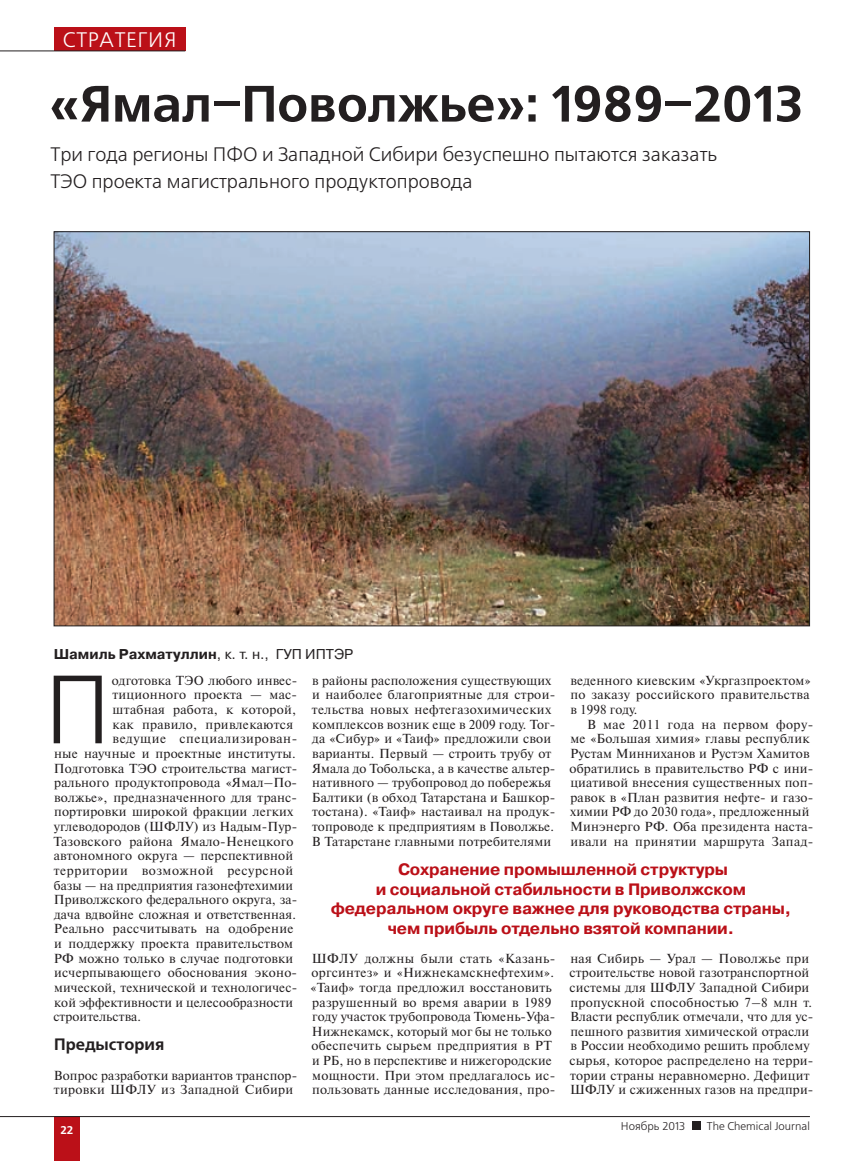
<style>
.page{position:relative;width:864px;height:1161px;background:#fff}
.page>*{position:absolute;margin:0;border:0;box-sizing:border-box;transform-origin:0 0}
.t1{font:96.6px "Free Set C";color:#231f20}
.t2{font:700 51px "Free Set C";color:#231f20}
.t3{font:21px "Free Set C";letter-spacing:.03em;color:#fff}
.t4{font:19.5px/27px "Free Set C";color:#231f20}
.t5{font:700 16.5px/19.5px "Pragmatica C";letter-spacing:-.01em;color:#bb1018;text-align:center}
.t6{font:700 16.5px "Free Set C";color:#231f20}
.t7{font:700 14.25px "Pragmatica C";color:#231f20}
.t8{font:13.05px/14.7px "Newton C";letter-spacing:.015em;color:#231f20}
.t9{font:13.05px "Newton C";letter-spacing:.04em;color:#231f20}
.t10{font:11.25px "Free Set C";color:#231f20}
.t11{font:700 11.25px "Free Set C";color:#fff}
.s1{font-weight:400}
</style>
<div class="page">
<img style="left:56px;top:233px;width:751px;height:391px">
<div style="left:54px;top:1116px;width:26px;height:45px;background:#bb1018"></div>
<hr style="left:0;top:1116px;width:54px;height:1px;background:#231f20">
<hr style="left:54px;top:1116px;width:755px;height:1px;background:#231f20">
<div style="left:691px;top:1121px;width:9px;height:9px;background:#231f20"></div>
<div style="left:54px;top:27px;width:131px;height:24px;background:#bb1018"></div>
<hr style="left:0;top:51px;width:54px;height:1px;background:#231f20">
<hr style="left:54px;top:51px;width:131px;height:1px;background:#231f20">
<h3 class="t3" style="left:63px;top:31px;width:115px">СТРАТЕГИЯ</h3>
<h2 class="t2" style="left:49px;top:83px;width:755px">«Ямал–Поволжье»: 1989–2013</h2>
<h3 class="t4" style="left:50px;top:143px;width:669px">Три года регионы ПФО и Западной Сибири безуспешно пытаются заказать<br>ТЭО проекта магистрального продуктопровода</h3>
<p class="t7" style="left:54px;top:648px;width:301px">Шамиль Рахматуллин<span class="s1">, к. т. н., ГУП ИПТЭР</span></p>
<h1 class="t1" style="left:44px;top:671px;width:69px">П</h1>
<p class="t8" style="left:112px;top:674px;width:187px">одготовка ТЭО любого инвес-</p>
<p class="t8" style="left:112px;top:689px;width:186px">тиционного проекта — мас-</p>
<p class="t8" style="left:113px;top:703px;width:185px">штабная работа, к которой,</p>
<p class="t8" style="left:113px;top:718px;width:182px">как правило, привлекаются</p>
<p class="t9" style="left:113px;top:734px;width:186px">ведущие специализирован-</p>
<p class="t8" style="left:54px;top:747px;width:243px">ные научные и проектные институты.</p>
<p class="t8" style="left:54px;top:762px;width:245px">Подготовка ТЭО строительства магист-</p>
<p class="t8" style="left:54px;top:776px;width:244px">рального продуктопровода «Ямал–По-</p>
<p class="t8" style="left:54px;top:791px;width:244px">волжье», предназначенного для транс-</p>
<p class="t8" style="left:54px;top:806px;width:240px">портировки широкой фракции легких</p>
<p class="t8" style="left:54px;top:820px;width:245px">углеводородов (ШФЛУ) из Надым-Пур-</p>
<p class="t8" style="left:53px;top:835px;width:241px">Тазовского района Ямало-Ненецкого</p>
<p class="t8" style="left:54px;top:849px;width:241px">автономного округа — перспективной</p>
<p class="t9" style="left:54px;top:866px;width:241px">территории возможной ресурсной</p>
<p class="t8" style="left:54px;top:879px;width:241px">базы — на предприятия газонефтехимии</p>
<p class="t8" style="left:54px;top:893px;width:245px">Приволжского федерального округа, за-</p>
<p class="t8" style="left:54px;top:908px;width:243px">дача вдвойне сложная и ответственная.</p>
<p class="t8" style="left:54px;top:923px;width:241px">Реально рассчитывать на одобрение</p>
<p class="t8" style="left:54px;top:937px;width:240px">и поддержку проекта правительством</p>
<p class="t8" style="left:54px;top:952px;width:241px">РФ можно только в случае подготовки</p>
<p class="t8" style="left:54px;top:966px;width:244px">исчерпывающего обоснования эконо-</p>
<p class="t8" style="left:54px;top:981px;width:244px">мической, технической и технологичес-</p>
<p class="t8" style="left:54px;top:996px;width:240px">кой эффективности и целесообразности</p>
<p class="t8" style="left:53px;top:1010px;width:89px">строительства.</p>
<p class="t6" style="left:54px;top:1038px;width:112px">Предыстория</p>
<p class="t8" style="left:54px;top:1069px;width:245px">Вопрос разработки вариантов транспор&shy;тировки ШФЛУ из Западной Сибири</p>
<p class="t8" style="left:312px;top:674px;width:245px">в районы расположения существующих и наиболее благоприятные для строи&shy;тельства новых нефтегазохимических комплексов возник еще в 2009 году. Тог&shy;да «Сибур» и «Таиф» предложили свои варианты. Первый — строить трубу от Ямала до Тобольска, а в качестве альтер&shy;нативного — трубопровод до побережья Балтики (в обход Татарстана и Башкор&shy;тостана). «Таиф» настаивал на продук&shy;топроводе к предприятиям в Поволжье.<br>В Татар стане главными потребителями</p>
<p class="t8" style="left:570px;top:674px;width:242px;text-align:justify">веденного киевским «Укргазпроектом» по заказу российского правительства в 1998 году.</p>
<p class="t8" style="left:569px;top:718px;width:245px;text-indent:18px">В мае 2011 года на первом фору&shy;ме «Большая химия» главы республик Рустам Минниханов и Рустэм Хамитов обратились в правительство РФ с ини&shy;циативой внесения существенных поп&shy;равок в «План развития нефте- и газо&shy;химии РФ до 2030 года», предложенный Минэнерго РФ. Оба президента наста&shy;ивали на принятии маршрута Запад-</p>
<p class="t5" style="left:330px;top:861px;width:461px">Сохранение промышленной структуры<br>и социальной стабильности в Приволжском федеральном округе важнее для руководства страны, чем прибыль отдельно взятой компании.</p>
<p class="t8" style="left:310px;top:952px;width:246px">ШФЛУ должны были стать «Казань&shy;оргсинтез» и «Нижнекамскнефтехим». «Таиф» тогда предложил восстановить разрушенный во время аварии в 1989 году участок трубопровода Тюмень-Уфа-Нижнекамск, который мог бы не только обеспечить сырьем предприятия в РТ и РБ, но в перспективе и нижегородские мощности. При этом предлагалось ис&shy;пользовать данные исследования, про-</p>
<p class="t8" style="left:569px;top:952px;width:245px">ная Сибирь — Урал — Поволжье при строительстве новой газотранспортной системы для ШФЛУ Западной Сибири пропускной способностью 7–8 млн т.<br>Власти республик отмечали, что для ус&shy;пешного развития химической отрасли в России необходимо решить проблему сырья, которое распределено на терри&shy;тории страны неравномерно. Дефицит ШФЛУ и сжиженных газов на предпри-</p>
<p class="t11" style="left:60px;top:1125px;width:14px">22</p>
<p class="t10" style="left:620px;top:1121px;width:66px">Ноябрь 2013</p>
<p class="t10" style="left:706px;top:1121px;width:104px">The Chemical Journal</p>
</div>
